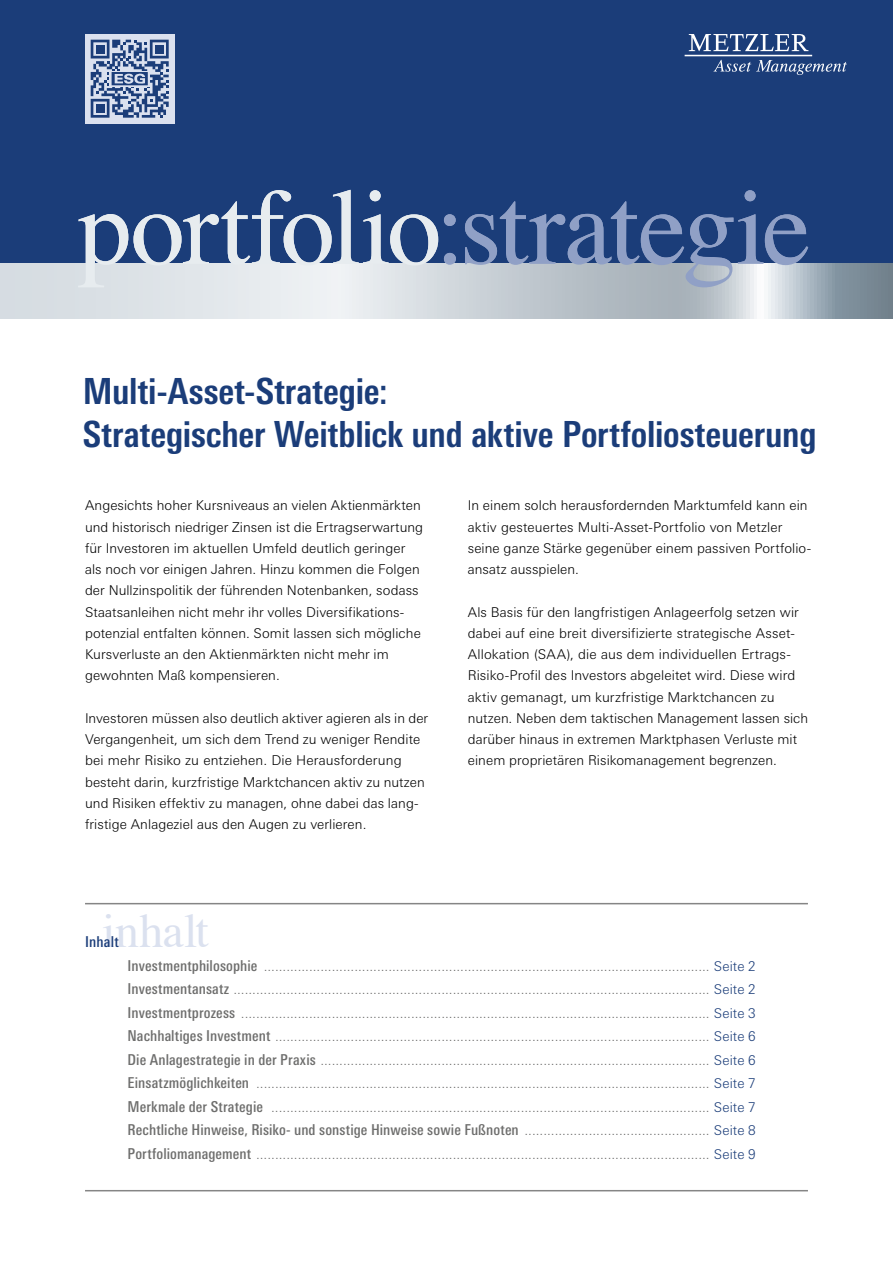
<style>
.page{position:relative;width:893px;height:1263px;background:#fff}
.page>*{position:absolute;margin:0;border:0;box-sizing:border-box;transform-origin:0 0}
.t1{font:108px "Times";letter-spacing:-.015em;color:#90a0c6}
.t2{font:48px "Times";color:#dbe1ef}
.t3{font:700 condensed 36px/42.5px "Linotype Univers";color:#1b3d79}
.t4{font:500 condensed 15px "Linotype Univers";letter-spacing:.005em;color:#6e6e6d}
.t5{font:500 condensed 15px "Linotype Univers";letter-spacing:.01em;color:#1b3d79}
.t6{font:300 13.5px/21.3px "Linotype Univers Basic";letter-spacing:.005em;color:#000}
.t7{font:300 13.5px/23.5px "Linotype Univers Basic";letter-spacing:.01em;color:#6e6e6d;text-align:justify}
.s1{color:#e7ecef}
.s2{font-family:"Linotype Univers";font-weight:500;font-stretch:condensed;font-size:15px}
.s3{color:#1b3d79}
.s4{font-family:"Linotype Univers Basic";font-weight:300;font-stretch:normal;font-size:13.5px}
.s5{font-family:"Linotype Univers Basic";font-weight:300;font-stretch:normal;font-size:13.5px;color:#1b3d79}
</style>
<div class="page">
<div style="left:0;top:0;width:893px;height:264px;background:#1b3d79"></div>
<svg style="left:685px;top:34px;width:162px;height:41px"></svg>
<hr style="left:85px;top:1190px;width:723px;height:1px;background:#858585">
<hr style="left:85px;top:903px;width:723px;height:1px;background:#858585">
<div style="left:85px;top:34px;width:89px;height:89px;background:#dbe1ef"></div>
<svg style="left:91px;top:40px;width:78px;height:78px"></svg>
<svg style="left:0;top:264px;width:893px;height:55px;background:#cad1d7"></svg>
<h1 class="t1" style="left:78px;top:127px;width:735px"><span class="s1">portfolio</span>:strategie</h1>
<h3 class="t3" style="left:83px;top:370px;width:735px">Multi-Asset-Strategie:<br>Strategischer Weitblick und aktive Portfoliosteuerung</h3>
<p class="t6" style="left:85px;top:495px;width:340px">Angesichts hoher Kursniveaus an vielen Aktienmärkten und historisch niedriger Zinsen ist die Ertragserwartung für Investoren im aktuellen Umfeld deutlich geringer als noch vor einigen Jahren. Hinzu kommen die Folgen der Nullzinspolitik der führenden Notenbanken, sodass Staatsanleihen nicht mehr ihr volles Diversifikations&shy;potenzial entfalten können. Somit lassen sich mögliche Kursverluste an den Aktienmärkten nicht mehr im gewohnten Maß kompensieren.</p>
<p class="t6" style="left:85px;top:707px;width:345px">Investoren müssen also deutlich aktiver agieren als in der Vergangenheit, um sich dem Trend zu weniger Rendite bei mehr Risiko zu entziehen. Die Herausforderung besteht darin, kurzfristige Marktchancen aktiv zu nutzen und Risiken effektiv zu managen, ohne dabei das lang&shy;fristige Anlageziel aus den Augen zu verlieren.</p>
<p class="t6" style="left:468px;top:495px;width:345px">In einem solch herausfordernden Marktumfeld kann ein aktiv gesteuertes Multi-Asset-Portfolio von Metzler seine ganze Stärke gegenüber einem passiven Portfolio&shy;ansatz ausspielen.</p>
<p class="t6" style="left:468px;top:601px;width:342px">Als Basis für den langfristigen Anlageerfolg setzen wir dabei auf eine breit diversifizierte strategische Asset-Allokation (SAA), die aus dem individuellen Ertrags-Risiko-Profil des Investors abgeleitet wird. Diese wird aktiv gemanagt, um kurzfristige Marktchancen zu nutzen. Neben dem taktischen Management lassen sich darüber hinaus in extremen Marktphasen Verluste mit einem proprietären Risikomanagement begrenzen.</p>
<h2 class="t2" style="left:102px;top:886px;width:108px">inhalt</h2>
<p class="t7" style="left:128px;top:954px;width:630px"><span class="s2">Investmentphilosophie</span> ...................................................................................................................... <span class="s3">Seite 2<br></span><span class="s2">Investmentansatz</span> .............................................................................................................................. <span class="s3">Seite 2<br></span><span class="s2">Investmentprozess</span> ............................................................................................................................ <span class="s3">Seite 3<br></span><span class="s2">Nachhaltiges Investment</span> ................................................................................................................... <span class="s3">Seite 6<br></span><span class="s2">Die Anlagestrategie in der Praxis</span> ....................................................................................................... <span class="s3">Seite 6<br></span><span class="s2">Einsatzmöglichkeiten</span> ........................................................................................................................ <span class="s3">Seite 7<br></span><span class="s2">Merkmale der Strategie</span> .................................................................................................................... <span class="s3">Seite 7</span></p>
<p class="t4" style="left:128px;top:1121px;width:630px">Rechtliche Hinweise, Risiko- und sonstige Hinweise sowie Fußnoten <span class="s4">.................................................</span> <span class="s5">Seite 8</span></p>
<p class="t7" style="left:128px;top:1142px;width:630px"><span class="s2">Portfoliomanagement</span> ........................................................................................................................ <span class="s3">Seite 9</span></p>
<p class="t5" style="left:85px;top:933px;width:35px">Inhalt</p>
</div>
